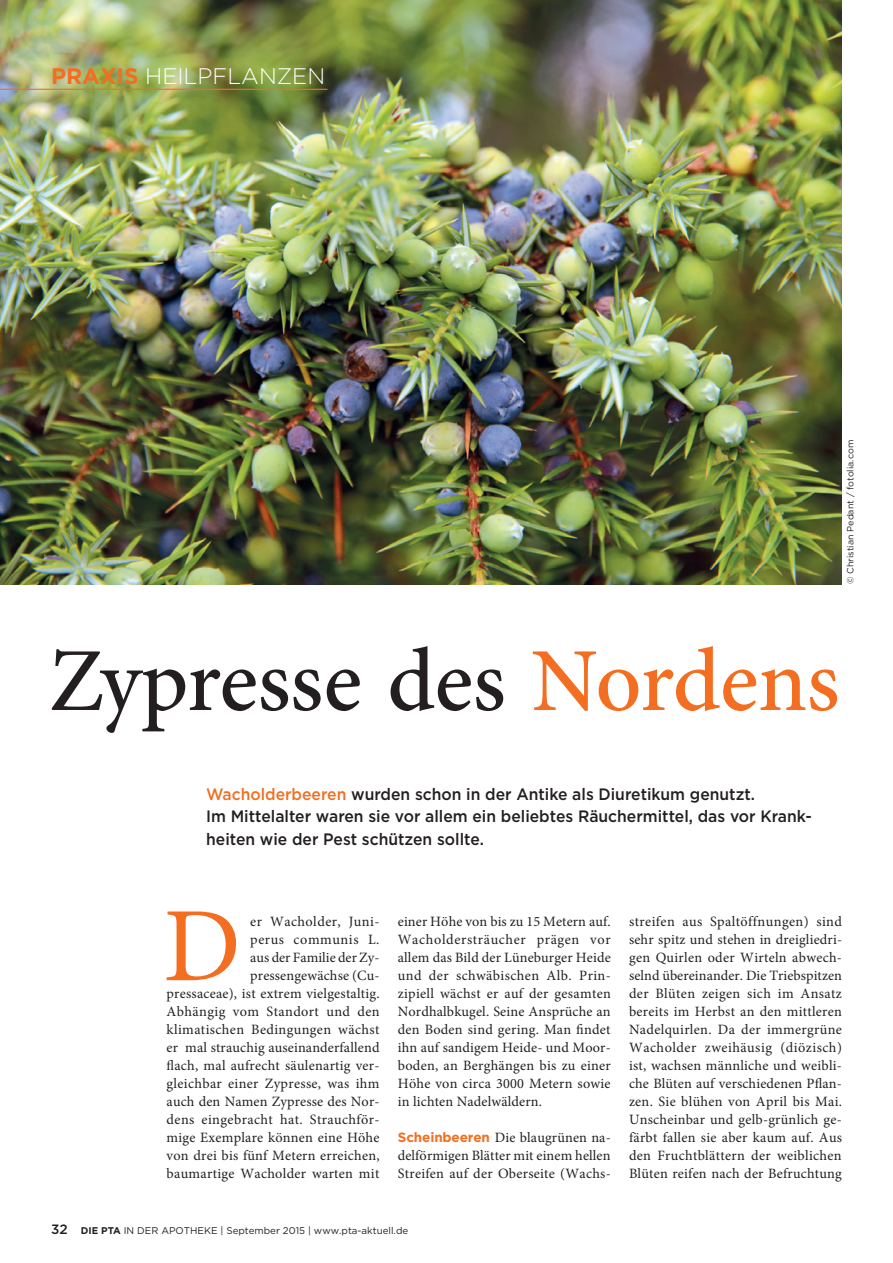
<style>
.page{position:relative;width:893px;height:1263px;background:#fff}
.page>*{position:absolute;margin:0;border:0;box-sizing:border-box;transform-origin:0 0}
.t1{font:105.6px "Minion Pro";color:#f36e21}
.t2{font:500 90px "Minion Pro";letter-spacing:-.01em;color:#231f20}
.t3{font:300 22.5px "Gotham";color:#fff}
.t4{font:500 16.5px/22.5px "Gotham";color:#231f20;scale:.95 1}
.t5{font:14.25px/18px "Minion Pro";letter-spacing:.015em;color:#231f20;text-align:justify}
.t6{font:9.75px "Gotham";color:#231f20}
.t7{font:9px "Gotham";color:#231f20}
.s1{font-weight:700;color:#f36e21}
.s2{color:#f36e21}
.s3{font-family:"Gotham";font-weight:700;font-size:13.5px;color:#f36e21}
.s4{font-weight:500;font-size:13.5px}
.s5{font-weight:700}
</style>
<div class="page">
<img style="left:0;top:0;width:842px;height:584px">
<hr style="left:0;top:89px;width:327px;height:1px;background:#f36e21">
<h3 class="t3" style="left:51px;top:62px;width:276px"><span class="s1">PRAXIS</span> HEILPFLANZEN</h3>
<p class="t7" style="left:844px;top:584px;width:146px;rotate:-90deg">© Christian Pedant / fotolia.com</p>
<h2 class="t2" style="left:49px;top:620px;width:792px">Zypresse des <span class="s2">Nordens</span></h2>
<p class="t4" style="left:206px;top:782px;width:639px"><span class="s2">Wacholderbeeren</span> wurden schon in der Antike als Diuretikum genutzt.<br>Im Mittelalter waren sie vor allem ein beliebtes Räuchermittel, das vor Krank&shy;heiten wie der Pest schützen sollte.</p>
<h1 class="t1" style="left:163px;top:876px;width:79px">D</h1>
<p class="t5" style="left:167px;top:913px;width:215px;text-align:right">er Wacholder, Juni-<br>perus communis L.<br>aus der Familie der Zy&shy;pressengewächse (Cu-<br>pressaceae), ist extrem vielgestaltig.<br>Abhängig vom Standort und den klimatischen Bedingungen wächst er mal strauchig auseinanderfallend flach, mal aufrecht säulenartig ver&shy;gleichbar einer Zypresse, was ihm auch den Namen Zypresse des Nor&shy;dens eingebracht hat. Strauchför&shy;mige Exemplare können eine Höhe von drei bis fünf Metern erreichen, baumartige Wacholder warten mit</p>
<p class="t5" style="left:398px;top:913px;width:215px">einer Höhe von bis zu 15 Metern auf.<br>Wacholdersträucher prägen vor allem das Bild der Lüneburger Heide und der schwäbischen Alb. Prin&shy;zipiell wächst er auf der gesamten Nordhalbkugel. Seine Ansprüche an den Boden sind gering. Man findet ihn auf sandigem Heide- und Moor&shy;boden, an Berghängen bis zu einer Höhe von circa 3000 Metern sowie in lichten Nadelwäldern.</p>
<p class="t5" style="left:398px;top:1129px;width:215px"><span class="s3">Scheinbeeren</span> Die blaugrünen na&shy;delförmigen Blätter mit einem hellen Streifen auf der Oberseite (Wachs-</p>
<p class="t6" style="left:51px;top:1224px;width:359px"><span class="s4">32</span> <span class="s5">DIE PTA</span> IN DER APOTHEKE | September 2015 | www.pta-aktuell.de</p>
<p class="t5" style="left:629px;top:913px;width:215px">streifen aus Spaltöffnungen) sind sehr spitz und stehen in dreigliedri&shy;gen Quirlen oder Wirteln abwech&shy;selnd übereinander. Die Triebspitzen der Blüten zeigen sich im Ansatz bereits im Herbst an den mittleren Nadelquirlen. Da der immergrüne Wacholder zweihäusig (diözisch) ist, wachsen männliche und weibli&shy;che Blüten auf verschiedenen Pflan&shy;zen. Sie blühen von April bis Mai.<br>Unscheinbar und gelb-grünlich ge&shy;färbt fallen sie aber kaum auf. Aus den Fruchtblättern der weiblichen Blüten reifen nach der Befruchtung</p>
</div>
